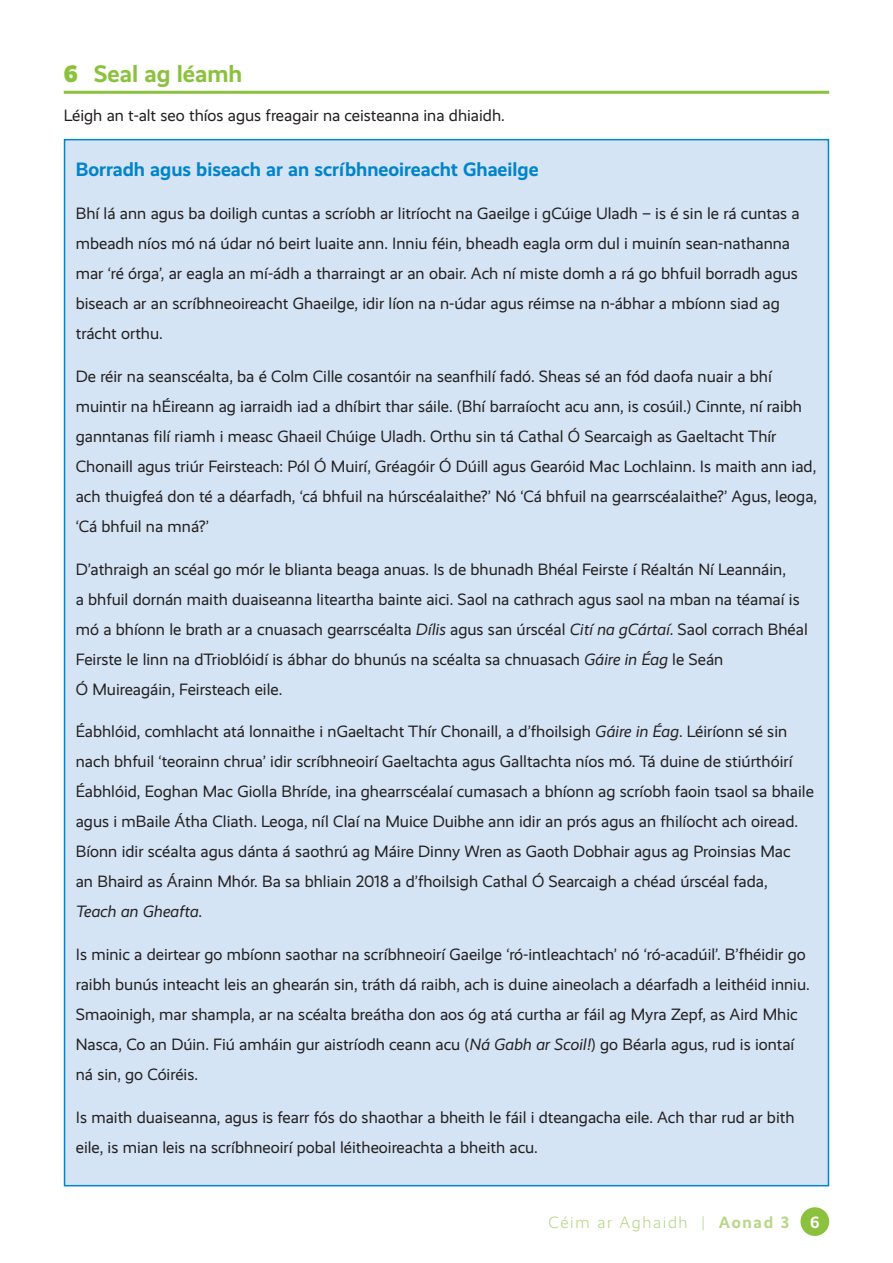
<style>
.page{position:relative;width:893px;height:1263px;background:#fff}
.page>*{position:absolute;margin:0;border:0;box-sizing:border-box;transform-origin:0 0}
.Hd_01{font:700 24px "Realist";color:#8cc13e}
.Hd_02{font:700 19.5px "Realist";color:#0084ca}
.Body_Copy_3pt{font:16.5px/30px "Realist";color:#231f20}
.Body_Copy_-3pt{font:16.5px "Realist";color:#231f20}
.t1{font:300 16.5px "Realist";letter-spacing:.1em;color:#b8d688}
.t2{font:700 16.5px "Realist";color:#fff}
.s1{font-weight:900}
.s2{font-style:italic}
.s3{font-weight:700}
</style>
<div class="page">
<div style="left:800px;top:1207px;width:29px;height:29px;background:#8cc13e;border-radius:50%"></div>
<div style="left:64px;top:139px;width:765px;height:1047px;background:#d4e4f4;border:2px solid #0084ca"></div>
<hr style="left:64px;top:91px;width:765px;height:3px;background:#8cc13e">
<p class="Hd_01" style="left:64px;top:60px;width:180px"><span class="s1">6</span> Seal ag léamh</p>
<p class="Body_Copy_-3pt" style="left:64px;top:106px;width:443px">Léigh an t-alt seo thíos agus freagair na ceisteanna ina dhiaidh.</p>
<p class="Hd_02" style="left:76px;top:158px;width:464px">Borradh agus biseach ar an scríbhneoireacht Ghaeilge</p>
<p class="Body_Copy_3pt" style="left:76px;top:199px;width:725px">Bhí lá ann agus ba doiligh cuntas a scríobh ar litríocht na Gaeilge i gCúige Uladh – is é sin le rá cuntas a mbeadh níos mó ná údar nó beirt luaite ann. Inniu féin, bheadh eagla orm dul i muinín sean-nathanna mar ‘ré órga’, ar eagla an mí-ádh a tharraingt ar an obair. Ach ní miste domh a rá go bhfuil borradh agus biseach ar an scríbhneoireacht Ghaeilge, idir líon na n-údar agus réimse na n-ábhar a mbíonn siad ag trácht orthu.</p>
<p class="Body_Copy_3pt" style="left:76px;top:361px;width:743px">De réir na seanscéalta, ba é Colm Cille cosantóir na seanfhilí fadó. Sheas sé an fód daofa nuair a bhí muintir na hÉireann ag iarraidh iad a dhíbirt thar sáile. (Bhí barraíocht acu ann, is cosúil.) Cinnte, ní raibh ganntanas filí riamh i measc Ghaeil Chúige Uladh. Orthu sin tá Cathal Ó Searcaigh as Gaeltacht Thír Chonaill agus triúr Feirsteach: Pól Ó Muirí, Gréagóir Ó Dúill agus Gearóid Mac Lochlainn. Is maith ann iad, ach thuigfeá don té a déarfadh, ‘cá bhfuil na húrscéalaithe?’ Nó ‘Cá bhfuil na gearrscéalaithe?’ Agus, leoga, ‘Cá bhfuil na mná?’</p>
<p class="Body_Copy_3pt" style="left:76px;top:554px;width:733px">D’athraigh an scéal go mór le blianta beaga anuas. Is de bhunadh Bhéal Feirste í Réaltán Ní Leannáin,<br>a bhfuil dornán maith duaiseanna liteartha bainte aici. Saol na cathrach agus saol na mban na téamaí is mó a bhíonn le brath ar a cnuasach gearrscéalta <span class="s2">Dílis</span> agus san úrscéal <span class="s2">Cití na gCártaí</span>. Saol corrach Bhéal Feirste le linn na dTrioblóidí is ábhar do bhunús na scéalta sa chnuasach <span class="s2">Gáire in Éag</span> le Seán<br>Ó Muireagáin, Feirsteach eile.</p>
<p class="Body_Copy_3pt" style="left:76px;top:717px;width:740px">Éabhlóid, comhlacht atá lonnaithe i nGaeltacht Thír Chonaill, a d’fhoilsigh <span class="s2">Gáire in Éag</span>. Léiríonn sé sin nach bhfuil ‘teorainn chrua’ idir scríbhneoirí Gaeltachta agus Galltachta níos mó. Tá duine de stiúrthóirí Éabhlóid, Eoghan Mac Giolla Bhríde, ina ghearrscéalaí cumasach a bhíonn ag scríobh faoin tsaol sa bhaile agus i mBaile Átha Cliath. Leoga, níl Claí na Muice Duibhe ann idir an prós agus an fhilíocht ach oiread.<br>Bíonn idir scéalta agus dánta á saothrú ag Máire Dinny Wren as Gaoth Dobhair agus ag Proinsias Mac<br>an Bhaird as Árainn Mhór. Ba sa bhliain 2018 a d’fhoilsigh Cathal Ó Searcaigh a chéad úrscéal fada,<br><span class="s2">Teach an Gheafta</span>.</p>
<p class="Body_Copy_3pt" style="left:76px;top:940px;width:735px">Is minic a deirtear go mbíonn saothar na scríbhneoirí Gaeilge ‘ró-intleachtach’ nó ‘ró-acadúil’. B’fhéidir go raibh bunús inteacht leis an ghearán sin, tráth dá raibh, ach is duine aineolach a déarfadh a leithéid inniu.<br>Smaoinigh, mar shampla, ar na scéalta breátha don aos óg atá curtha ar fáil ag Myra Zepf, as Aird Mhic Nasca, Co an Dúin. Fiú amháin gur aistríodh ceann acu (<span class="s2">Ná Gabh ar Scoil!</span>) go Béarla agus, rud is iontaí ná sin, go Cóiréis.</p>
<p class="Body_Copy_3pt" style="left:76px;top:1102px;width:720px">Is maith duaiseanna, agus is fearr fós do shaothar a bheith le fáil i dteangacha eile. Ach thar rud ar bith eile, is mian leis na scríbhneoirí pobal léitheoireachta a bheith acu.</p>
<p class="t1" style="left:549px;top:1213px;width:242px">Céim ar Aghaidh | <span class="s3">Aonad 3</span></p>
<p class="t2" style="left:810px;top:1213px;width:11px">6</p>
</div>
